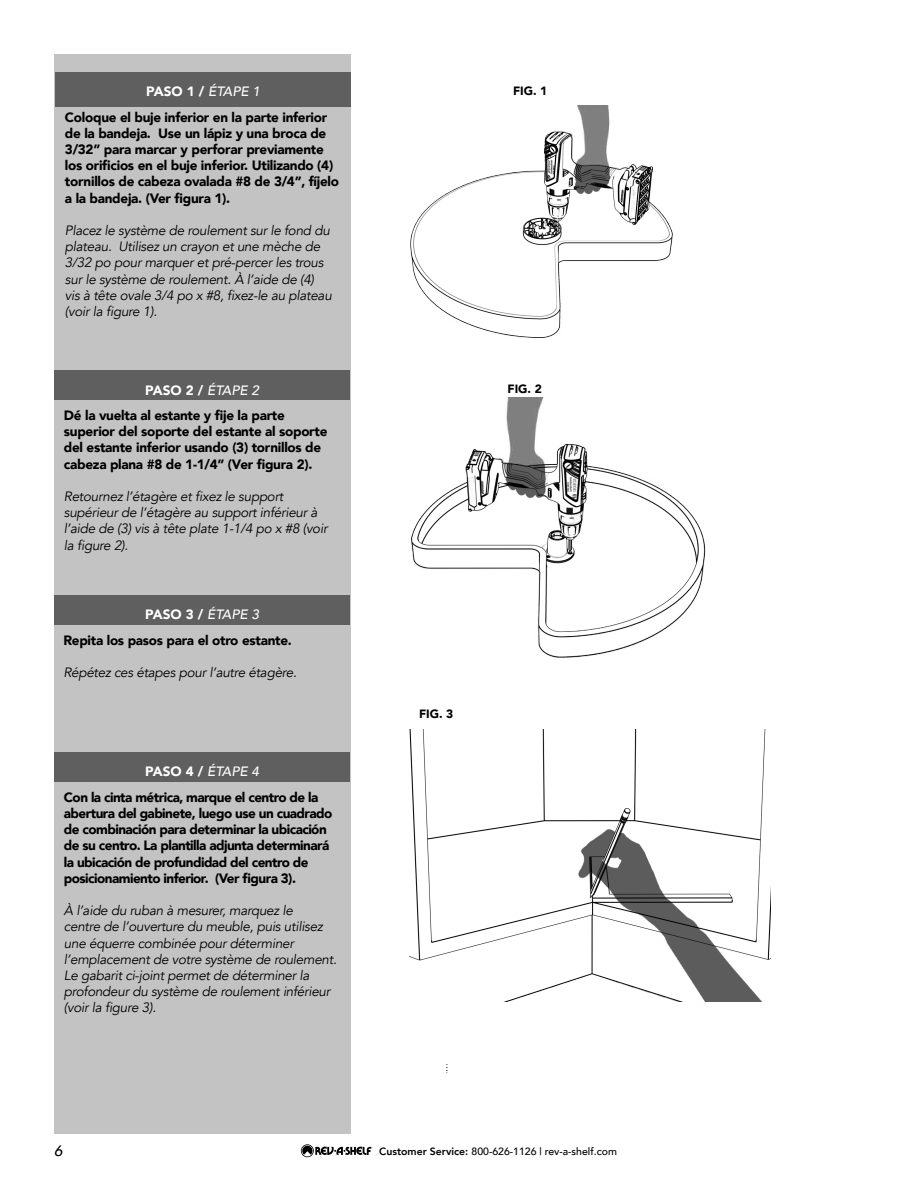
<style>
.page{position:relative;width:918px;height:1188px;background:#fff}
.page>*{position:absolute;margin:0;border:0;box-sizing:border-box;transform-origin:0 0}
.t1{font:italic 500 15px "Avenir";color:#000}
.t2{font:italic 13.5px/16.2px "Avenir";letter-spacing:-.02em;color:#000}
.t3{font:900 13.5px/16.2px "Avenir";letter-spacing:-.02em;color:#000}
.t4{font:900 13.5px/16.2px "Avenir";letter-spacing:-.04em;color:#000}
.t5{font:900 13.5px "Avenir";color:#fff}
.t6{font:900 12px "Avenir";color:#000}
.t7{font:500 10.5px "Avenir";color:#000}
.s1{font-weight:500;font-style:italic}
.s2{font-weight:800}
</style>
<div class="page">
<svg style="left:301px;top:1144px;width:71px;height:13px"></svg>
<img style="left:411px;top:397px;width:295px;height:261px">
<div style="left:54px;top:54px;width:297px;height:1080px;background:#c3c3c3"></div>
<div style="left:54px;top:370px;width:296px;height:30px;background:#5f5f5f"></div>
<div style="left:54px;top:752px;width:296px;height:30px;background:#5f5f5f"></div>
<div style="left:54px;top:595px;width:296px;height:30px;background:#5f5f5f"></div>
<div style="left:55px;top:72px;width:296px;height:34px;background:#5f5f5f"></div>
<img style="left:410px;top:106px;width:263px;height:232px">
<img style="left:410px;top:730px;width:360px;height:272px">
<p class="t5" style="left:146px;top:80px;width:115px">PASO 1 / <span class="s1">ÉTAPE 1</span></p>
<p class="t6" style="left:513px;top:81px;width:36px">FIG. 1</p>
<p class="t3" style="left:65px;top:108px;width:276px">Coloque el buje inferior en la parte inferior de la bandeja. Use un lápiz y una broca de 3/32” para marcar y perforar previamente los orificios en el buje inferior. Utilizando (4) tornillos de cabeza ovalada #8 de 3/4”, fíjelo a la bandeja. (Ver figura 1).</p>
<p class="t2" style="left:65px;top:222px;width:268px">Placez le système de roulement sur le fond du plateau. Utilisez un crayon et une mèche de 3/32 po pour marquer et pré-percer les trous sur le système de roulement. À l’aide de (4) vis à tête ovale 3/4 po x #8, fixez-le au plateau (voir la figure 1).</p>
<p class="t5" style="left:145px;top:378px;width:115px">PASO 2 / <span class="s1">ÉTAPE 2</span></p>
<p class="t3" style="left:64px;top:407px;width:265px">Dé la vuelta al estante y fije la parte superior del soporte del estante al soporte del estante inferior usando (3) tornillos de cabeza plana #8 de 1-1/4” (Ver figura 2).</p>
<p class="t2" style="left:64px;top:488px;width:265px">Retournez l’étagère et fixez le support supérieur de l’étagère au support inférieur à l’aide de (3) vis à tête plate 1-1/4 po x #8 (voir la figure 2).</p>
<p class="t5" style="left:145px;top:603px;width:115px">PASO 3 / <span class="s1">ÉTAPE 3</span></p>
<p class="t3" style="left:63px;top:631px;width:230px">Repita los pasos para el otro estante.</p>
<p class="t2" style="left:63px;top:665px;width:235px">Répétez ces étapes pour l’autre étagère.</p>
<p class="t5" style="left:145px;top:760px;width:115px">PASO 4 / <span class="s1">ÉTAPE 4</span></p>
<p class="t4" style="left:64px;top:789px;width:270px">Con la cinta métrica, marque el centro de la abertura del gabinete, luego use un cuadrado de combinación para determinar la ubicación de su centro. La plantilla adjunta determinará la ubicación de profundidad del centro de posicionamiento inferior. (Ver figura 3).</p>
<p class="t2" style="left:64px;top:903px;width:274px">À l’aide du ruban à mesurer, marquez le<br>centre de l’ouverture du meuble, puis utilisez une équerre combinée pour déterminer l’emplacement de votre système de roulement.<br>Le gabarit ci-joint permet de déterminer la profondeur du système de roulement inférieur (voir la figure 3).</p>
<p class="t6" style="left:508px;top:379px;width:36px">FIG. 2</p>
<p class="t6" style="left:419px;top:704px;width:36px">FIG. 3</p>
<p class="t1" style="left:54px;top:1142px;width:10px">6</p>
<p class="t7" style="left:379px;top:1142px;width:239px"><span class="s2">Customer Service:</span> 800-626-1126 | rev-a-shelf.com</p>
</div>
